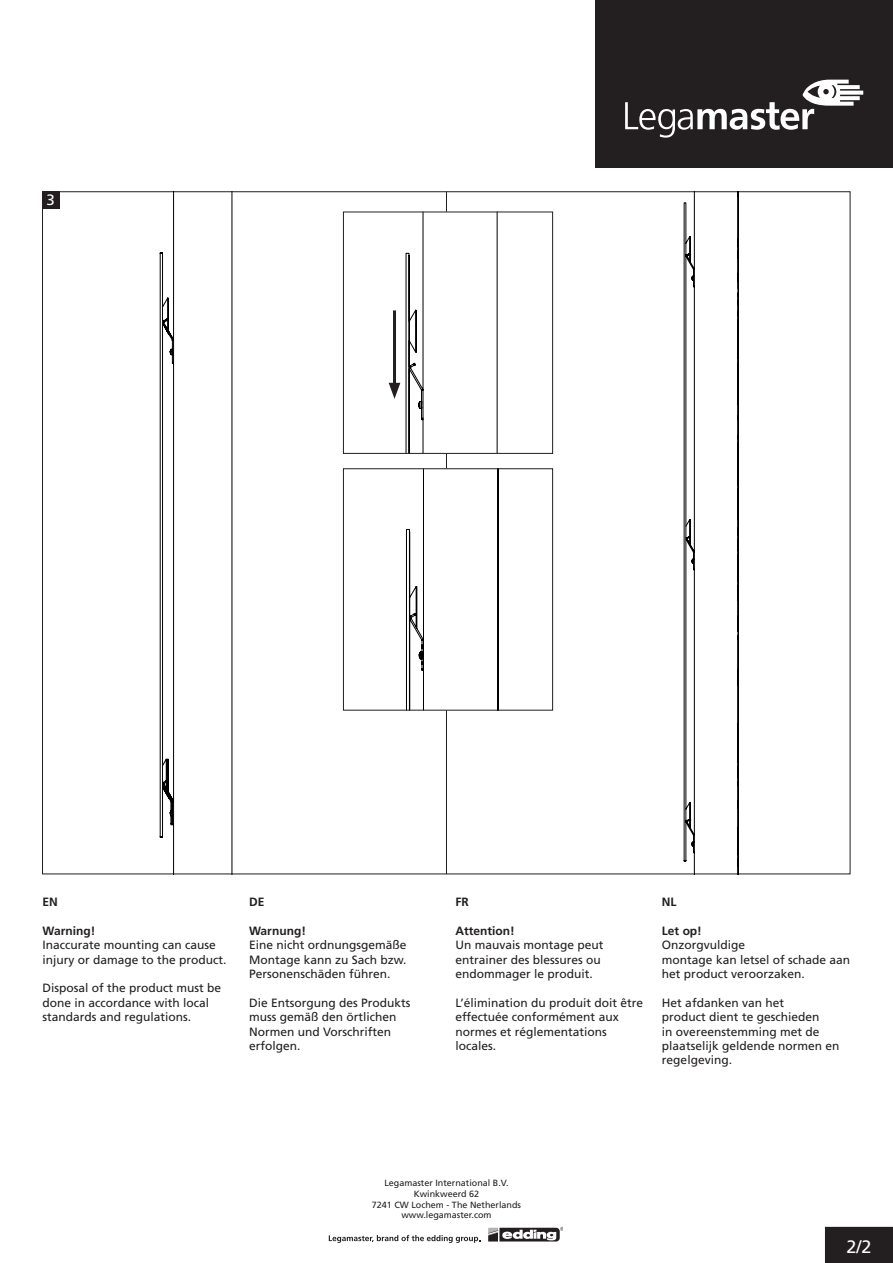
<style>
.page{position:relative;width:893px;height:1263px;background:#fff}
.page>*{position:absolute;margin:0;border:0;box-sizing:border-box;transform-origin:0 0}
.t1{font:18px "Frutiger LT Std";color:#fff}
.t2{font:15px "Frutiger LT Std";color:#fff}
.t3{font:12px/14.4px "Frutiger LT Std";color:#231f20}
.t4{font:700 12px "Frutiger LT Std";color:#231f20}
.t5{font:9px/10.8px "Frutiger LT Std";color:#231f20;text-align:center}
</style>
<div class="page">
<div style="left:595px;top:0;width:298px;height:167px;background:#231f20"></div>
<svg style="left:625px;top:80px;width:238px;height:58px"></svg>
<div style="left:825px;top:1227px;width:68px;height:36px;background:#231f20"></div>
<div style="left:42px;top:191px;width:17px;height:17px;background:#231f20"></div>
<svg style="left:329px;top:1235px;width:151px;height:8px"></svg>
<svg style="left:488px;top:1227px;width:75px;height:14px"></svg>
<svg style="left:160px;top:191px;width:72px;height:683px"></svg>
<div style="left:343px;top:212px;width:210px;height:242px;border:1px solid #231f20"></div>
<div style="left:343px;top:469px;width:210px;height:241px;border:1px solid #231f20"></div>
<hr style="left:393px;top:310px;width:3px;height:78px;background:#231f20">
<svg style="left:389px;top:383px;width:11px;height:16px"></svg>
<svg style="left:684px;top:191px;width:54px;height:683px"></svg>
<hr style="left:446px;top:710px;width:1px;height:164px;background:#231f20">
<svg style="left:406px;top:192px;width:92px;height:518px"></svg>
<p class="t2" style="left:46px;top:191px;width:10px">3</p>
<p class="t4" style="left:43px;top:895px;width:17px">EN</p>
<p class="t4" style="left:43px;top:923px;width:55px">Warning!</p>
<p class="t3" style="left:43px;top:938px;width:186px">Inaccurate mounting can cause injury or damage to the product.</p>
<p class="t3" style="left:43px;top:981px;width:180px">Disposal of the product must be done in accordance with local standards and regulations.</p>
<p class="t4" style="left:249px;top:895px;width:17px">DE</p>
<p class="t4" style="left:249px;top:923px;width:59px">Warnung!</p>
<p class="t3" style="left:249px;top:938px;width:159px;text-align:justify">Eine nicht ordnungsgemäße Montage kann zu Sach bzw.<br>Personenschäden führen.</p>
<p class="t3" style="left:249px;top:995px;width:163px">Die Entsorgung des Produkts muss gemäß den örtlichen<br>Normen und Vorschriften erfolgen.</p>
<p class="t4" style="left:455px;top:895px;width:15px">FR</p>
<p class="t4" style="left:455px;top:923px;width:61px">Attention!</p>
<p class="t3" style="left:455px;top:938px;width:150px">Un mauvais montage peut entrainer des blessures ou endommager le produit.</p>
<p class="t3" style="left:455px;top:995px;width:189px">L’élimination du produit doit être effectuée conformément aux normes et réglementations locales.</p>
<p class="t4" style="left:662px;top:895px;width:16px">NL</p>
<p class="t4" style="left:662px;top:923px;width:42px">Let op!</p>
<p class="t3" style="left:662px;top:938px;width:190px">Onzorgvuldige<br>montage kan letsel of schade aan het product veroorzaken.</p>
<p class="t3" style="left:662px;top:995px;width:179px">Het afdanken van het<br>product dient te geschieden<br>in overeenstemming met de plaatselijk geldende normen en regelgeving.</p>
<p class="t5" style="left:372px;top:1177px;width:151px">Legamaster International B.V.<br>Kwinkweerd 62<br>7241 CW Lochem - The Netherlands www.legamaster.com</p>
<h1 class="t1" style="left:846px;top:1236px;width:27px">2/2</h1>
</div>
